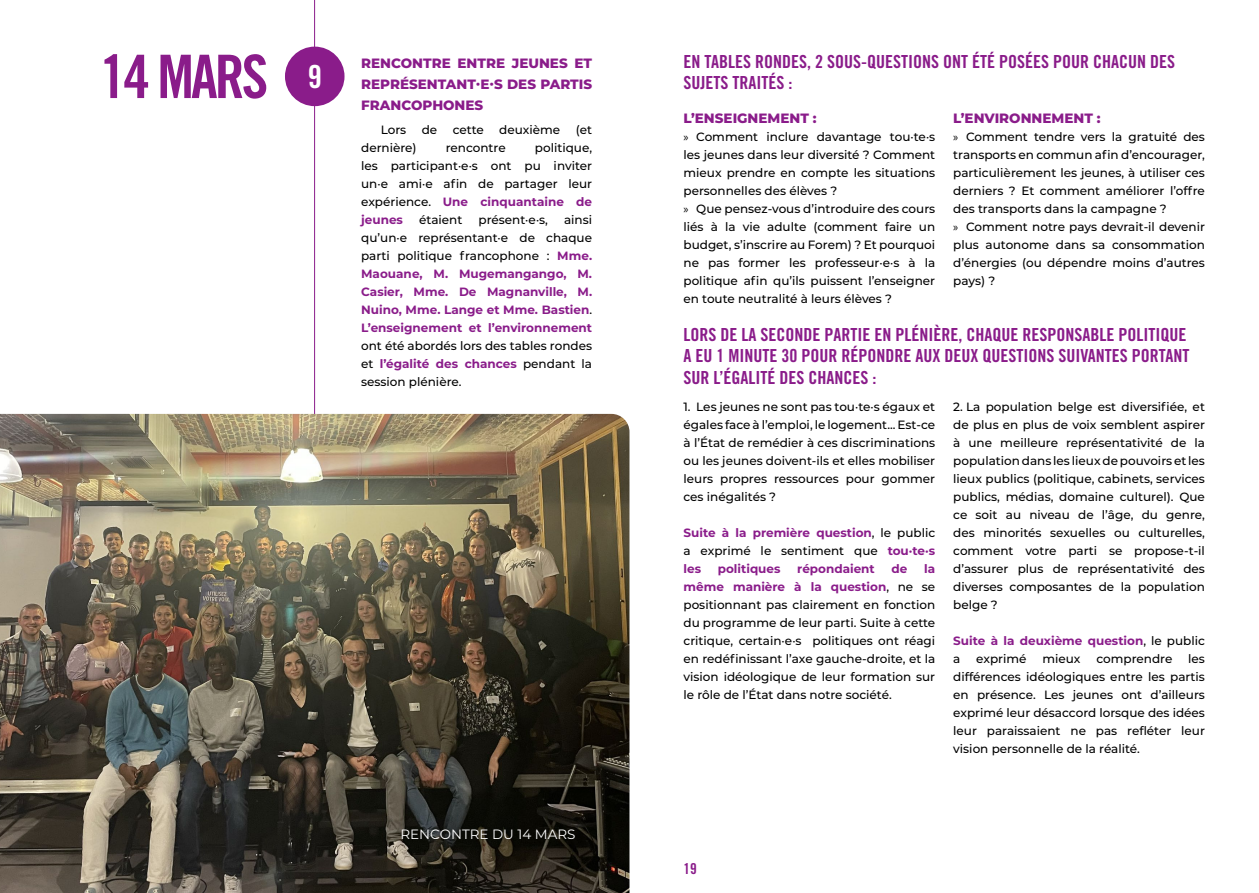
<style>
.page{position:relative;width:1259px;height:893px;background:#fff}
.page>*{position:absolute;margin:0;border:0;box-sizing:border-box;transform-origin:0 0}
.t1{font:60px "Trade Gothic LT Std Bd Cn 20";letter-spacing:-.05em;color:#8a1c8a}
.t2{font:18px/21.6px "Trade Gothic LT Std Bd Cn 20";color:#8a1c8a}
.t3{font:15px "Trade Gothic LT Std Bd Cn 20";color:#8a1c8a}
.t4{font:800 13.5px/21px "Montserrat";color:#8a1c8a;text-align:justify}
.t5{font:13.5px "Montserrat";color:#fff}
.t6{font:500 12px/18px "Montserrat";color:#000;text-align:justify}
.t7{font:700 12px/18px "Montserrat";color:#8a1c8a;text-align:justify}
.s1{font-weight:700;color:#8a1c8a}
.s2{font-weight:500;color:#000}
.s3{font-family:"Myriad Pro";font-weight:400}
</style>
<div class="page">
<div style="left:285px;top:47px;width:59px;height:59px;background:#8a1c8a;border-radius:50%"></div>
<hr style="left:314px;top:0;width:1px;height:893px;background:#8a1c8a">
<img style="left:0;top:414px;width:629px;height:479px">
<h1 class="t1" style="left:100px;top:40px;width:224px">14 MARS <sup>9</sup></h1>
<p class="t4" style="left:361px;top:52px;width:232px">RENCONTRE ENTRE JEUNES ET REPRÉSENTANT·E·S DES PARTIS FRANCOPHONES</p>
<p class="t6" style="left:381px;top:120px;width:27px">Lors</p>
<p class="t6" style="left:422px;top:120px;width:17px">de</p>
<p class="t6" style="left:453px;top:120px;width:33px">cette</p>
<p class="t6" style="left:499px;top:120px;width:63px">deuxième</p>
<p class="t6" style="left:576px;top:120px;width:18px">(et</p>
<p class="t6" style="left:361px;top:138px;width:57px">dernière)</p>
<p class="t6" style="left:446px;top:138px;width:61px">rencontre</p>
<p class="t6" style="left:361px;top:138px;width:232px;text-indent:174px">politique, les participant·e·s ont pu inviter un·e ami·e afin de partager leur expérience. <span class="s1">Une cinquantaine de jeunes</span></p>
<p class="t7" style="left:361px;top:210px;width:232px;text-indent:203px"><span class="s2">ainsi qu’un·e représentant·e de chaque parti politique francophone :</span> Mme.<br>Maouane, M. Mugemangango, M.<br>Casier, Mme. De Magnanville, M.<br>Nuino, Mme. Lange et Mme. Bastien<span class="s2">.<br></span>L’enseignement et l’environnement</p>
<p class="t6" style="left:361px;top:336px;width:232px">ont été abordés lors des tables rondes et <span class="s1">l’égalité des chances</span> pendant la session plénière.</p>
<p class="t6" style="left:419px;top:210px;width:45px">étaient</p>
<p class="t6" style="left:478px;top:210px;width:71px">présent·e·s,</p>
<p class="t5" style="left:400px;top:825px;width:177px">RENCONTRE DU 14 MARS</p>
<h2 class="t2" style="left:683px;top:50px;width:493px">EN TABLES RONDES, 2 SOUS-QUESTIONS ONT ÉTÉ POSÉES POUR CHACUN DES<br>SUJETS TRAITÉS :</h2>
<p class="t4" style="left:683px;top:107px;width:135px">L’ENSEIGNEMENT :</p>
<p class="t6" style="left:683px;top:127px;width:253px;text-align:left"><span class="s3">»</span> Comment inclure davantage tou·te·s les jeunes dans leur diversité ? Comment mieux prendre en compte les situations personnelles des élèves ?<br><span class="s3">»</span> Que pensez-vous d’introduire des cours liés à la vie adulte (comment faire un budget, s’inscrire au Forem) ? Et pourquoi ne pas former les professeur·e·s à la politique afin qu’ils puissent l’enseigner en toute neutralité à leurs élèves ?</p>
<p class="t4" style="left:953px;top:107px;width:149px">L’ENVIRONNEMENT :</p>
<p class="t6" style="left:953px;top:127px;width:253px;text-align:left"><span class="s3">»</span> Comment tendre vers la gratuité des transports en commun afin d’encourager, particulièrement les jeunes, à utiliser ces derniers ? Et comment améliorer l’offre des transports dans la campagne ?<br><span class="s3">»</span> Comment notre pays devrait-il devenir plus autonome dans sa consommation d’énergies (ou dépendre moins d’autres pays) ?</p>
<h2 class="t2" style="left:683px;top:323px;width:507px">LORS DE LA SECONDE PARTIE EN PLÉNIÈRE, CHAQUE RESPONSABLE POLITIQUE<br>A EU 1 MINUTE 30 POUR RÉPONDRE AUX DEUX QUESTIONS SUIVANTES PORTANT<br>SUR L’ÉGALITÉ DES CHANCES :</h2>
<p class="t6" style="left:683px;top:397px;width:253px">1. Les jeunes ne sont pas tou·te·s égaux et égales face à l’emploi, le logement... Est-ce à l’État de remédier à ces discriminations ou les jeunes doivent-ils et elles mobiliser leurs propres ressources pour gommer ces inégalités ?</p>
<p class="t7" style="left:683px;top:523px;width:253px">Suite à la première question<span class="s2">, le public a exprimé le sentiment que</span> tou·te·s les</p>
<p class="t7" style="left:718px;top:559px;width:64px">politiques</p>
<p class="t7" style="left:797px;top:559px;width:79px">répondaient</p>
<p class="t7" style="left:891px;top:559px;width:17px">de</p>
<p class="t6" style="left:683px;top:559px;width:253px;text-indent:241px"><span class="s1">la même manière à la question</span>, ne se positionnant pas clairement en fonction du programme de leur parti. Suite à cette critique, certain·e·s politiques ont réagi en redéfinissant l’axe gauche-droite, et la vision idéologique de leur formation sur le rôle de l’État dans notre société.</p>
<p class="t6" style="left:953px;top:397px;width:253px">2. La population belge est diversifiée, et de plus en plus de voix semblent aspirer à une meilleure représentativité de la population dans les lieux de pouvoirs et les lieux publics (politique, cabinets, services publics, médias, domaine culturel). Que ce soit au niveau de l’âge, du genre, des minorités sexuelles ou culturelles, comment votre parti se propose-t-il d’assurer plus de représentativité des diverses composantes de la population belge ?</p>
<p class="t7" style="left:953px;top:631px;width:253px">Suite à la deuxième question<span class="s2">, le public a</span></p>
<p class="t6" style="left:976px;top:649px;width:52px">exprimé</p>
<p class="t6" style="left:1042px;top:649px;width:40px">mieux</p>
<p class="t6" style="left:1096px;top:649px;width:77px">comprendre</p>
<p class="t6" style="left:953px;top:649px;width:253px;text-indent:235px">les différences idéologiques entre les partis en présence. Les jeunes ont d’ailleurs exprimé leur désaccord lorsque des idées leur paraissaient ne pas refléter leur vision personnelle de la réalité.</p>
<p class="t3" style="left:683px;top:859px;width:15px">19</p>
</div>
